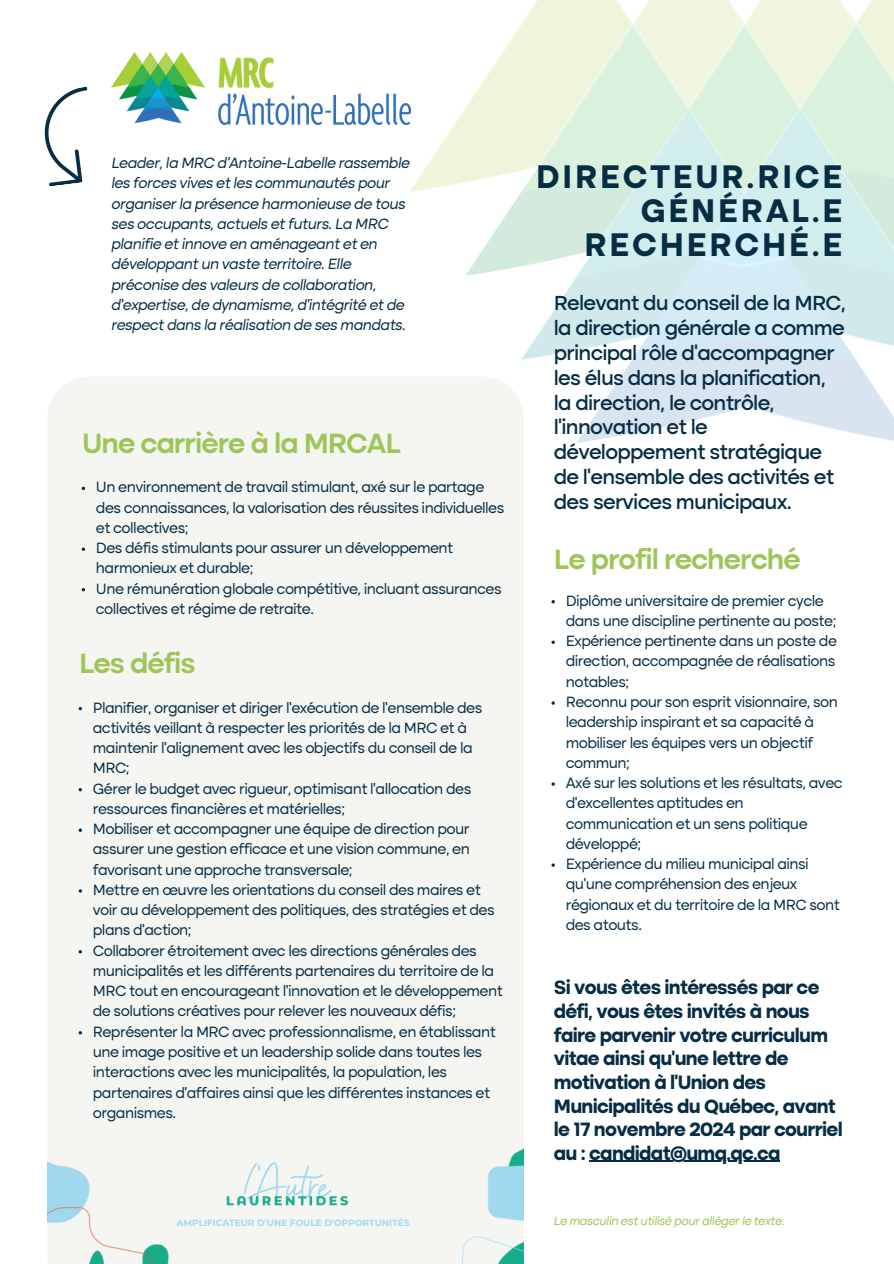
<style>
.page{position:relative;width:894px;height:1264px;background:#fff}
.page>*{position:absolute;margin:0;border:0;box-sizing:border-box;transform-origin:0 0}
.t1{font:700 33px/33.8px "Altone";letter-spacing:.085em;color:#072d45;text-align:right}
.t2{font:600 28.65px "Altone";letter-spacing:-.035em;color:#9ec557}
.t3{font:500 21px/24.8px "Altone";letter-spacing:-.035em;color:#072d45}
.t4{font:700 19.5px/23.7px "Altone";letter-spacing:-.035em;color:#072d45}
.t5{font:15px/20.2px "Altone";letter-spacing:-.035em;color:#072d45}
.t6{font:italic 15px/20.2px "Altone";letter-spacing:-.035em;color:#072d45}
.t7{font:italic 12px "Altone";letter-spacing:-.035em;color:#9ec557}
.t8{font:700 9px "Montserrat";color:#a0d9f2}
</style>
<div class="page">
<div style="left:48px;top:377px;width:475px;height:886px;background:#f5f5f2"></div>
<svg style="left:44px;top:87px;width:44px;height:99px"></svg>
<img style="left:111px;top:52px;width:299px;height:72px">
<img style="left:410px;top:0;width:483px;height:444px">
<img style="left:47px;top:1141px;width:135px;height:122px">
<img style="left:202px;top:1127px;width:173px;height:116px">
<img style="left:443px;top:1144px;width:80px;height:119px">
<hr style="left:589px;top:1160px;width:190px;height:1px;background:#072d45">
<svg style="left:82px;top:486px;width:3px;height:4px"></svg>
<svg style="left:82px;top:547px;width:3px;height:4px"></svg>
<h2 class="t6" style="left:111px;top:154px;width:300px">Leader, la MRC d’Antoine-Labelle rassemble les forces vives et les communautés pour organiser la présence harmonieuse de tous ses occupants, actuels et futurs. La MRC planifie et innove en aménageant et en développant un vaste territoire. Elle préconise des valeurs de collaboration, d’expertise, de dynamisme, d’intégrité et de respect dans la réalisation de ses mandats.</h2>
<p class="t2" style="left:82px;top:431px;width:320px">Une carrière à la MRCAL</p>
<p class="t5" style="left:96px;top:478px;width:410px">Un environnement de travail stimulant, axé sur le partage des connaissances, la valorisation des réussites individuelles et collectives;</p>
<p class="t5" style="left:96px;top:539px;width:359px">Des défis stimulants pour assurer un développement harmonieux et durable;</p>
<p class="t5" style="left:96px;top:579px;width:407px">Une rémunération globale compétitive, incluant assurances collectives et régime de retraite.</p>
<h4 class="t2" style="left:79px;top:651px;width:118px">Les défis</h4>
<p class="t5" style="left:93px;top:698px;width:391px">Planifier, organiser et diriger l’exécution de l’ensemble des activités veillant à respecter les priorités de la MRC et à maintenir l’alignement avec les objectifs du conseil de la MRC;</p>
<p class="t5" style="left:93px;top:779px;width:380px">Gérer le budget avec rigueur, optimisant l'allocation des ressources financières et matérielles;</p>
<p class="t5" style="left:93px;top:820px;width:378px;text-align:justify">Mobiliser et accompagner une équipe de direction pour assurer une gestion efficace et une vision commune, en favorisant une approche transversale;</p>
<p class="t5" style="left:93px;top:880px;width:403px">Mettre en œuvre les orientations du conseil des maires et voir au développement des politiques, des stratégies et des plans d’action;</p>
<p class="t5" style="left:93px;top:941px;width:411px">Collaborer étroitement avec les directions générales des municipalités et les différents partenaires du territoire de la MRC tout en encourageant l’innovation et le développement de solutions créatives pour relever les nouveaux défis;</p>
<p class="t5" style="left:93px;top:1022px;width:404px">Représenter la MRC avec professionnalisme, en établissant une image positive et un leadership solide dans toutes les interactions avec les municipalités, la population, les partenaires d'affaires ainsi que les différentes instances et organismes.</p>
<p class="t8" style="left:176px;top:1217px;width:234px">AMPLIFICATEUR D’UNE FOULE D’OPPORTUNITÉS</p>
<h3 class="t1" style="left:536px;top:162px;width:307px">DIRECTEUR.RICE<br>GÉNÉRAL.E<br>RECHERCHÉ.E</h3>
<p class="t3" style="left:553px;top:292px;width:293px">Relevant du conseil de la MRC, la direction générale a comme principal rôle d’accompagner les élus dans la planification, la direction, le contrôle, l'innovation et le développement stratégique de l'ensemble des activités et des services municipaux.</p>
<h3 class="t2" style="left:553px;top:547px;width:248px">Le profil recherché</h3>
<p class="t5" style="left:565px;top:591px;width:272px">Diplôme universitaire de premier cycle dans une discipline pertinente au poste;</p>
<p class="t5" style="left:565px;top:632px;width:273px;text-align:justify">Expérience pertinente dans un poste de direction, accompagnée de réalisations notables;</p>
<p class="t5" style="left:565px;top:693px;width:274px">Reconnu pour son esprit visionnaire, son leadership inspirant et sa capacité à mobiliser les équipes vers un objectif commun;</p>
<p class="t5" style="left:565px;top:774px;width:278px">Axé sur les solutions et les résultats, avec d’excellentes aptitudes en communication et un sens politique développé;</p>
<h2 class="t5" style="left:565px;top:855px;width:276px">Expérience du milieu municipal ainsi qu’une compréhension des enjeux régionaux et du territoire de la MRC sont des atouts.</h2>
<p class="t4" style="left:553px;top:977px;width:290px">Si vous êtes intéressés par ce défi, vous êtes invités à nous faire parvenir votre curriculum vitae ainsi qu’une lettre de motivation à l’Union des<br>Municipalités du Québec, avant le 17 novembre 2024 par courriel au : candidat@umq.qc.ca</p>
<h2 class="t7" style="left:553px;top:1215px;width:232px">Le masculin est utilisé pour alléger le texte.</h2>
</div>
